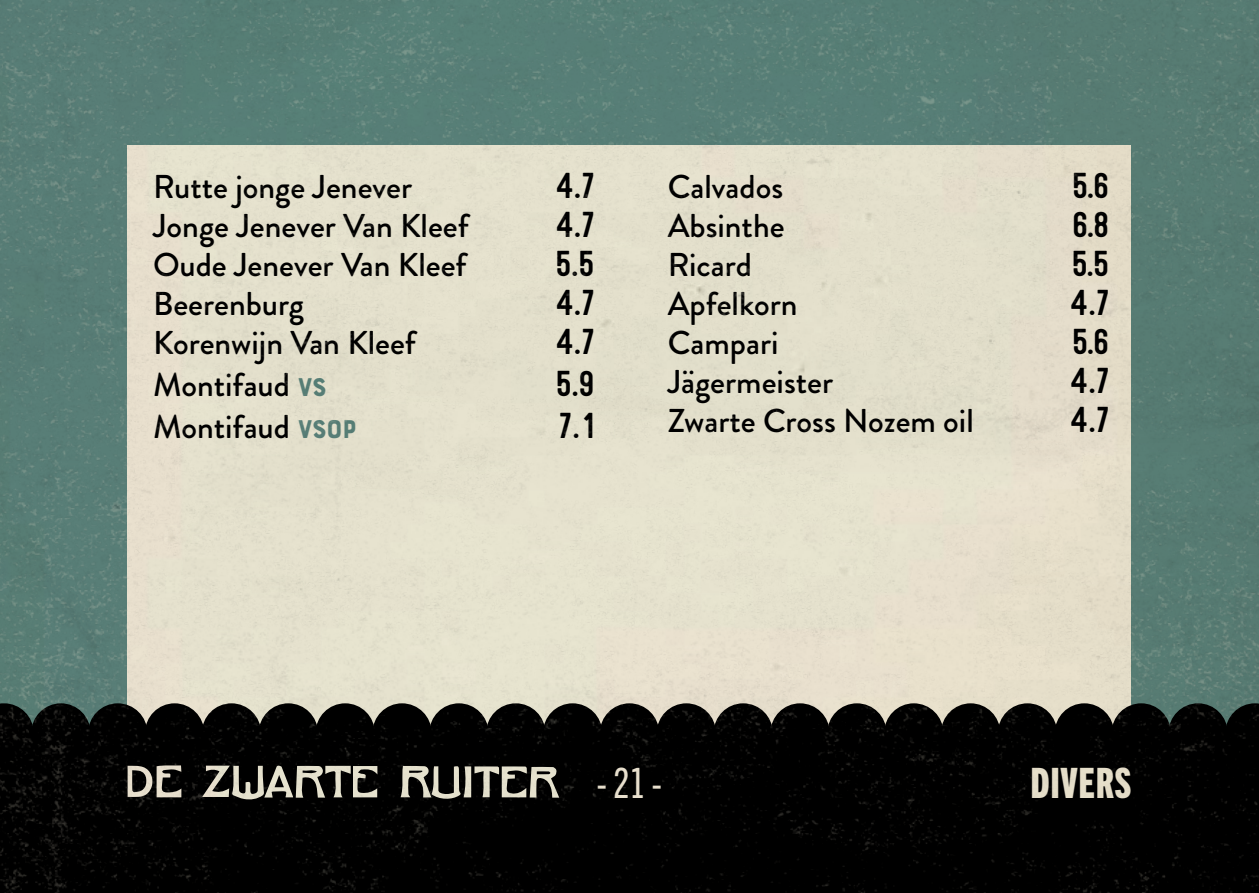
<style>
.page{position:relative;width:1259px;height:893px;background:#fff}
.page>*{position:absolute;margin:0;border:0;box-sizing:border-box;transform-origin:0 0}
.t1{font:42px "Trade Gothic Next LT Pro Hv Cm";letter-spacing:.02em;color:#fff}
.t2{font:42px "Trade Gothic Next LT Pro Cm";color:#fff}
.t3{font:500 36px "Kapra Neue";color:#000}
.t4{font:500 33px "Brandon Grotesque";color:#000}
.s1{font-family:"Bourton Base";font-weight:400;font-size:27px;color:#629094}
</style>
<div class="page">
<img style="left:0;top:0;width:1259px;height:893px">
<p class="t4" style="left:153px;top:164px;width:261px">Rutte jonge Jenever</p>
<p class="t3" style="left:556px;top:163px;width:39px">4.7</p>
<p class="t4" style="left:153px;top:203px;width:317px">Jonge Jenever Van Kleef</p>
<p class="t3" style="left:556px;top:202px;width:39px">4.7</p>
<p class="t4" style="left:153px;top:242px;width:315px">Oude Jenever Van Kleef</p>
<p class="t3" style="left:555px;top:241px;width:40px">5.5</p>
<p class="t4" style="left:153px;top:281px;width:153px">Beerenburg</p>
<p class="t3" style="left:556px;top:280px;width:39px">4.7</p>
<p class="t4" style="left:153px;top:320px;width:264px">Korenwijn Van Kleef</p>
<p class="t3" style="left:556px;top:319px;width:39px">4.7</p>
<p class="t4" style="left:153px;top:362px;width:175px">Montifaud <span class="s1">VS</span></p>
<p class="t3" style="left:556px;top:361px;width:40px">5.9</p>
<p class="t4" style="left:153px;top:404px;width:205px">Montifaud <span class="s1">VSOP</span></p>
<p class="t3" style="left:559px;top:403px;width:36px">7.1</p>
<p class="t4" style="left:668px;top:164px;width:117px">Calvados</p>
<p class="t3" style="left:1072px;top:163px;width:38px">5.6</p>
<p class="t4" style="left:668px;top:203px;width:118px">Absinthe</p>
<p class="t3" style="left:1072px;top:202px;width:38px">6.8</p>
<p class="t4" style="left:668px;top:242px;width:86px">Ricard</p>
<p class="t3" style="left:1071px;top:241px;width:39px">5.5</p>
<p class="t4" style="left:668px;top:281px;width:131px">Apfelkorn</p>
<p class="t3" style="left:1071px;top:280px;width:39px">4.7</p>
<p class="t4" style="left:668px;top:320px;width:112px">Campari</p>
<p class="t3" style="left:1072px;top:319px;width:38px">5.6</p>
<p class="t4" style="left:668px;top:359px;width:167px">Jägermeister</p>
<p class="t3" style="left:1071px;top:358px;width:39px">4.7</p>
<p class="t4" style="left:668px;top:398px;width:307px">Zwarte Cross Nozem oil</p>
<p class="t3" style="left:1071px;top:397px;width:39px">4.7</p>
<p class="t2" style="left:597px;top:755px;width:67px">- 21 -</p>
<p class="t1" style="left:1030px;top:755px;width:102px">DIVERS</p>
</div>
